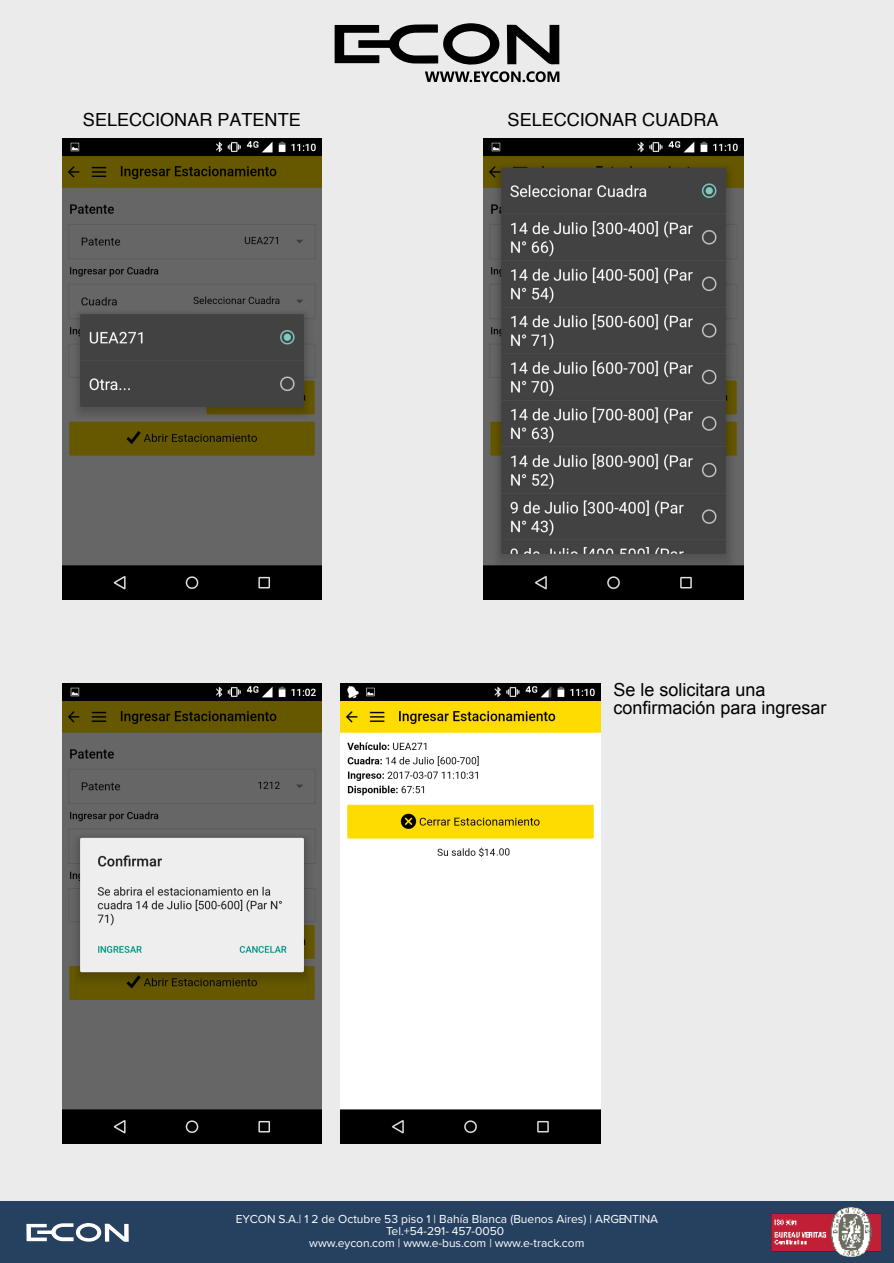
<style>
.page{position:relative;width:894px;height:1263px;background:#fff}
.page>*{position:absolute;margin:0;border:0;box-sizing:border-box;transform-origin:0 0}
.t1{font:18px/18.6px "Arial";color:#000}
.t2{font:18px "Helvetica";color:#000}
.t3{font:12px/12px "Proxima Nova";color:#fff;text-align:center}
</style>
<div class="page">
<div style="left:0;top:0;width:893px;height:1263px;background:#ebebeb"></div>
<svg style="left:334px;top:23px;width:225px;height:59px"></svg>
<img style="left:341px;top:683px;width:259px;height:461px">
<img style="left:62px;top:683px;width:259px;height:461px">
<img style="left:62px;top:139px;width:259px;height:461px">
<img style="left:483px;top:139px;width:260px;height:461px">
<div style="left:0;top:1201px;width:893px;height:62px;background:#264160"></div>
<svg style="left:26px;top:1223px;width:103px;height:19px"></svg>
<img style="left:771px;top:1207px;width:109px;height:50px">
<h1 class="t2" style="left:83px;top:112px;width:219px">SELECCIONAR PATENTE</h1>
<h1 class="t2" style="left:507px;top:112px;width:212px">SELECCIONAR CUADRA</h1>
<h1 class="t1" style="left:613px;top:682px;width:215px">Se le solicitara una confirmación para ingresar</h1>
<p class="t3" style="left:236px;top:1214px;width:424px">EYCON S.A.| 1 2 de Octubre 53 piso 1 | Bahía Blanca (Buenos Aires) | ARGENTINA<br>Tel.+54-291- 457-0050<br>www.eycon.com | www.e-bus.com | www.e-track.com</p>
</div>
